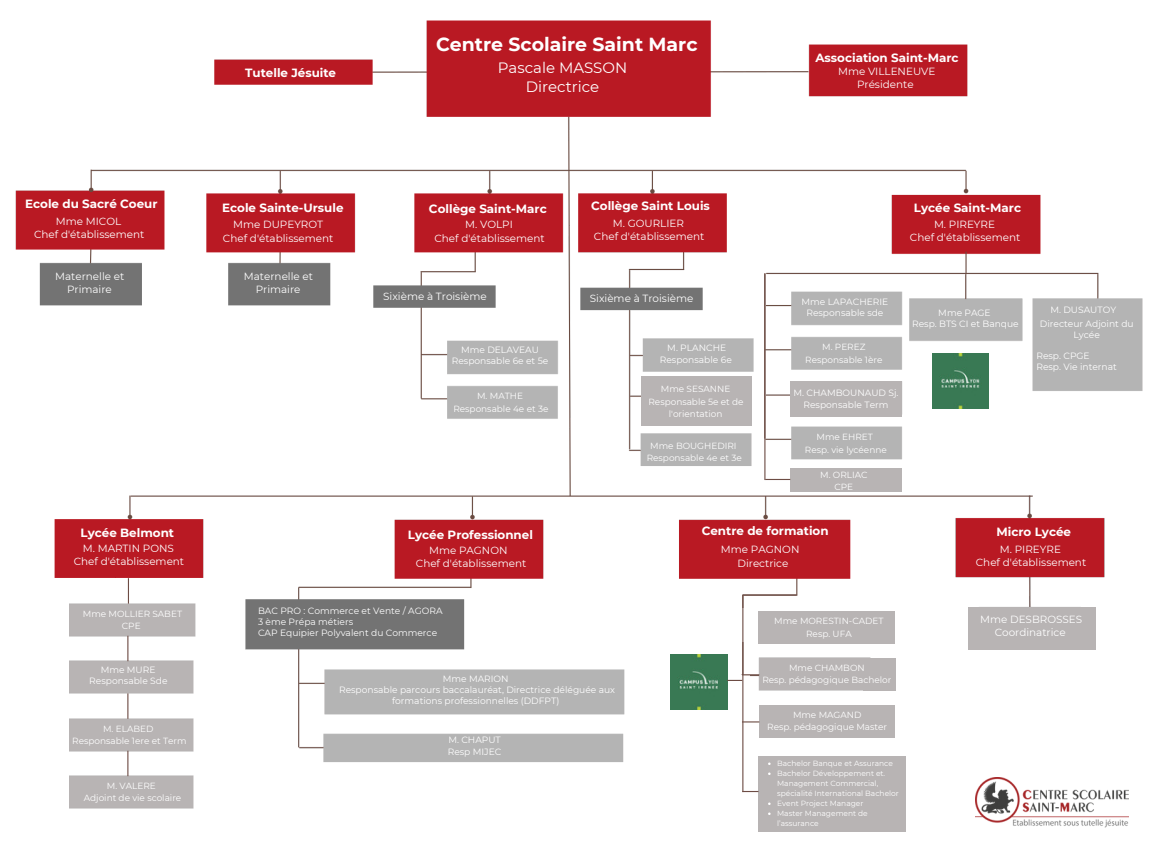
<style>
.page{position:relative;width:1152px;height:864px;background:#fff}
.page>*{position:absolute;margin:0;border:0;box-sizing:border-box;transform-origin:0 0}
.t1{font:700 18.9px "Montserrat";color:#fff}
.t2{font:15px/19.2px "Montserrat";color:#fff;text-align:center}
.t3{font:700 11.85px "Montserrat";color:#fff}
.t4{font:10.35px/13.5px "Montserrat";color:#fff;text-align:center}
.t5{font:9.15px/11.2px "Montserrat";color:#fff;text-align:center}
.t6{font:8.85px/12.3px "Montserrat";color:#fff;text-align:center}
.t7{font:7.5px/10.1px "Montserrat";color:#fff}
</style>
<div class="page">
<img style="left:15px;top:20px;width:1128px;height:803px">
<img style="left:976px;top:778px;width:153px;height:50px">
<div style="left:641px;top:377px;width:111px;height:49px;background:#b8b4b4"></div>
<img style="left:664px;top:650px;width:214px;height:123px">
<img style="left:949px;top:489px;width:163px;height:167px">
<img style="left:932px;top:354px;width:56px;height:55px">
<div style="left:9px;top:578px;width:217px;height:84px;background:#fff"></div>
<img style="left:69px;top:596px;width:127px;height:47px">
<div style="left:15px;top:650px;width:217px;height:172px;background:#fff"></div>
<img style="left:69px;top:711px;width:125px;height:47px">
<img style="left:69px;top:768px;width:125px;height:41px">
<img style="left:69px;top:654px;width:125px;height:47px">
<svg style="left:127px;top:693px;width:1px;height:26px"></svg>
<svg style="left:128px;top:578px;width:1px;height:26px"></svg>
<svg style="left:127px;top:636px;width:1px;height:25px"></svg>
<svg style="left:127px;top:751px;width:1px;height:25px"></svg>
<div style="left:968px;top:607px;width:33px;height:42px;background:#b8b4b4"></div>
<div style="left:985px;top:607px;width:111px;height:42px;background:#b8b4b4"></div>
<div style="left:689px;top:608px;width:173px;height:34px;background:#fff"></div>
<div style="left:759px;top:612px;width:136px;height:32px;background:#b8b4b4"></div>
<div style="left:669px;top:705px;width:170px;height:63px;background:#fff"></div>
<img style="left:671px;top:655px;width:56px;height:55px">
<div style="left:759px;top:705px;width:136px;height:32px;background:#b8b4b4"></div>
<div style="left:728px;top:676px;width:22px;height:30px;background:#fff"></div>
<hr style="left:742px;top:595px;width:1px;height:197px;background:#6d4c44">
<svg style="left:742px;top:721px;width:17px;height:2px"></svg>
<div style="left:759px;top:757px;width:147px;height:75px;background:#b8b4b4"></div>
<svg style="left:742px;top:791px;width:17px;height:1px"></svg>
<div style="left:863px;top:658px;width:32px;height:33px;background:#b8b4b4"></div>
<svg style="left:727px;top:674px;width:32px;height:7px"></svg>
<div style="left:790px;top:381px;width:111px;height:36px;background:#b8b4b4"></div>
<hr style="left:743px;top:594px;width:54px;height:2px;background:#6d4c44">
<div style="left:790px;top:469px;width:111px;height:23px;background:#b8b4b4"></div>
<hr style="left:764px;top:273px;width:1px;height:207px;background:#6d4c44">
<svg style="left:765px;top:479px;width:25px;height:1px"></svg>
<h6 class="t3" style="left:245px;top:66px;width:92px">Tutelle Jésuite</h6>
<h6 class="t1" style="left:436px;top:33px;width:263px">Centre Scolaire Saint Marc</h6>
<h6 class="t2" style="left:498px;top:58px;width:131px">Pascale MASSON<br>Directrice</h6>
<h6 class="t3" style="left:816px;top:50px;width:145px">Association Saint-Marc</h6>
<h6 class="t4" style="left:838px;top:64px;width:99px">Mme VILLENEUVE<br>Présidente</h6>
<h6 class="t3" style="left:25px;top:196px;width:134px">Ecole du Sacré Coeur</h6>
<h2 class="t4" style="left:34px;top:214px;width:112px">Mme MICOL<br>Chef d'établissement</h2>
<h5 class="t3" style="left:222px;top:200px;width:123px">Ecole Sainte-Ursule</h5>
<h4 class="t4" style="left:223px;top:218px;width:112px">Mme DUPEYROT<br>Chef d'établissement</h4>
<h4 class="t3" style="left:429px;top:201px;width:119px">Collège Saint-Marc</h4>
<p class="t3" style="left:591px;top:199px;width:120px">Collège Saint Louis</p>
<h4 class="t4" style="left:434px;top:218px;width:112px">M. VOLPI<br>Chef d'établissement</h4>
<h4 class="t4" style="left:594px;top:216px;width:112px">M. GOURLIER<br>Chef d'établissement</h4>
<p class="t3" style="left:914px;top:200px;width:109px">Lycée Saint-Marc</p>
<h6 class="t4" style="left:910px;top:217px;width:112px">M. PIREYRE<br>Chef d'établissement</h6>
<h4 class="t4" style="left:55px;top:269px;width:71px">Maternelle et<br>Primaire</h4>
<h2 class="t4" style="left:244px;top:269px;width:71px">Maternelle et<br>Primaire</h2>
<h4 class="t4" style="left:383px;top:289px;width:105px">Sixième à Troisième</h4>
<h4 class="t4" style="left:590px;top:291px;width:105px">Sixième à Troisième</h4>
<h6 class="t5" style="left:802px;top:296px;width:88px">Mme LAPACHERIE<br>Responsable sde</h6>
<h2 class="t5" style="left:912px;top:307px;width:108px">Mme PAGE<br>Resp. BTS CI et Banque</h2>
<h6 class="t5" style="left:1050px;top:304px;width:67px">M. DUSAUTOY</h6>
<h3 class="t5" style="left:1040px;top:318px;width:95px">Directeur Adjoint du<br>Lycée</h3>
<h6 class="t5" style="left:452px;top:344px;width:98px">Mme DELAVEAU<br>Responsable 6e et 5e</h6>
<p class="t5" style="left:660px;top:342px;width:73px">M. PLANCHE<br>Responsable 6e</p>
<h6 class="t6" style="left:805px;top:341px;width:79px">M. PEREZ<br>Responsable 1ère</h6>
<h4 class="t5" style="left:1036px;top:350px;width:82px;text-align:left">Resp. CPGE<br>Resp. Vie internat</h4>
<h6 class="t6" style="left:453px;top:390px;width:96px">M. MATHE<br>Responsable 4e et 3e</h6>
<p class="t6" style="left:649px;top:383px;width:97px">Mme SESANNE<br>Responsable 5e et de l'orientation</p>
<h6 class="t5" style="left:794px;top:387px;width:106px">M. CHAMBOUNAUD Sj.<br>Responsable Term</h6>
<h6 class="t6" style="left:647px;top:440px;width:96px">Mme BOUGHEDIRI<br>Responsable 4e et 3e</h6>
<p class="t6" style="left:805px;top:431px;width:83px">Mme EHRET<br>Resp. vie lycéenne</p>
<p class="t6" style="left:820px;top:468px;width:49px">M. ORLIAC<br>CPE</p>
<h6 class="t3" style="left:81px;top:525px;width:95px">Lycée Belmont</h6>
<h2 class="t3" style="left:408px;top:527px;width:127px">Lycée Professionnel</h2>
<p class="t3" style="left:702px;top:524px;width:128px">Centre de formation</p>
<p class="t3" style="left:997px;top:525px;width:76px">Micro Lycée</p>
<h4 class="t4" style="left:74px;top:541px;width:112px">M. MARTIN PONS<br>Chef d'établissement</h4>
<h2 class="t4" style="left:416px;top:543px;width:112px">Mme PAGNON<br>Chef d'établissement</h2>
<h4 class="t4" style="left:721px;top:543px;width:80px">Mme PAGNON<br>Directrice</h4>
<h6 class="t4" style="left:976px;top:542px;width:112px">M. PIREYRE<br>Chef d'établissement</h6>
<p class="t6" style="left:83px;top:608px;width:101px">Mme MOLLIER SABET<br>CPE</p>
<p class="t5" style="left:258px;top:605px;width:186px;text-align:left">BAC PRO : Commerce et Vente / AGORA<br>3 ème Prépa métiers<br>CAP Equipier Polyvalent du Commerce</p>
<h6 class="t6" style="left:774px;top:615px;width:111px">Mme MORESTIN-CADET<br>Resp. UFA</h6>
<h4 class="t4" style="left:980px;top:612px;width:104px">Mme DESBROSSES<br>Coordinatrice</h4>
<h2 class="t5" style="left:89px;top:664px;width:80px">Mme MURE<br>Responsable Sde</h2>
<p class="t5" style="left:339px;top:673px;width:278px">Mme MARION<br>Responsable parcours baccalauréat, Directrice déléguée aux formations professionnelles (DDFPT)</p>
<p class="t6" style="left:762px;top:662px;width:131px">Mme CHAMBON<br>Resp. pédagogique Bachelor</p>
<h2 class="t6" style="left:72px;top:722px;width:116px">M. ELABED<br>Responsable 1ere et Term</h2>
<h1 class="t6" style="left:84px;top:779px;width:99px">M. VALERE<br>Adjoint de vie scolaire</h1>
<p class="t5" style="left:448px;top:734px;width:55px;text-align:left">M. CHAPUT<br>Resp MIJEC</p>
<h6 class="t6" style="left:767px;top:708px;width:121px">Mme MAGAND<br>Resp. pédagogique Master</h6>
<h2 class="t7" style="left:777px;top:758px;width:117px">Bachelor Banque et Assurance</h2>
<h4 class="t7" style="left:777px;top:768px;width:123px">Bachelor Développement et.<br>Management Commercial, spécialité International Bachelor</h4>
<p class="t7" style="left:777px;top:798px;width:88px">Event Project Manager</p>
<p class="t7" style="left:777px;top:808px;width:92px">Master Management de l’assurance</p>
</div>
